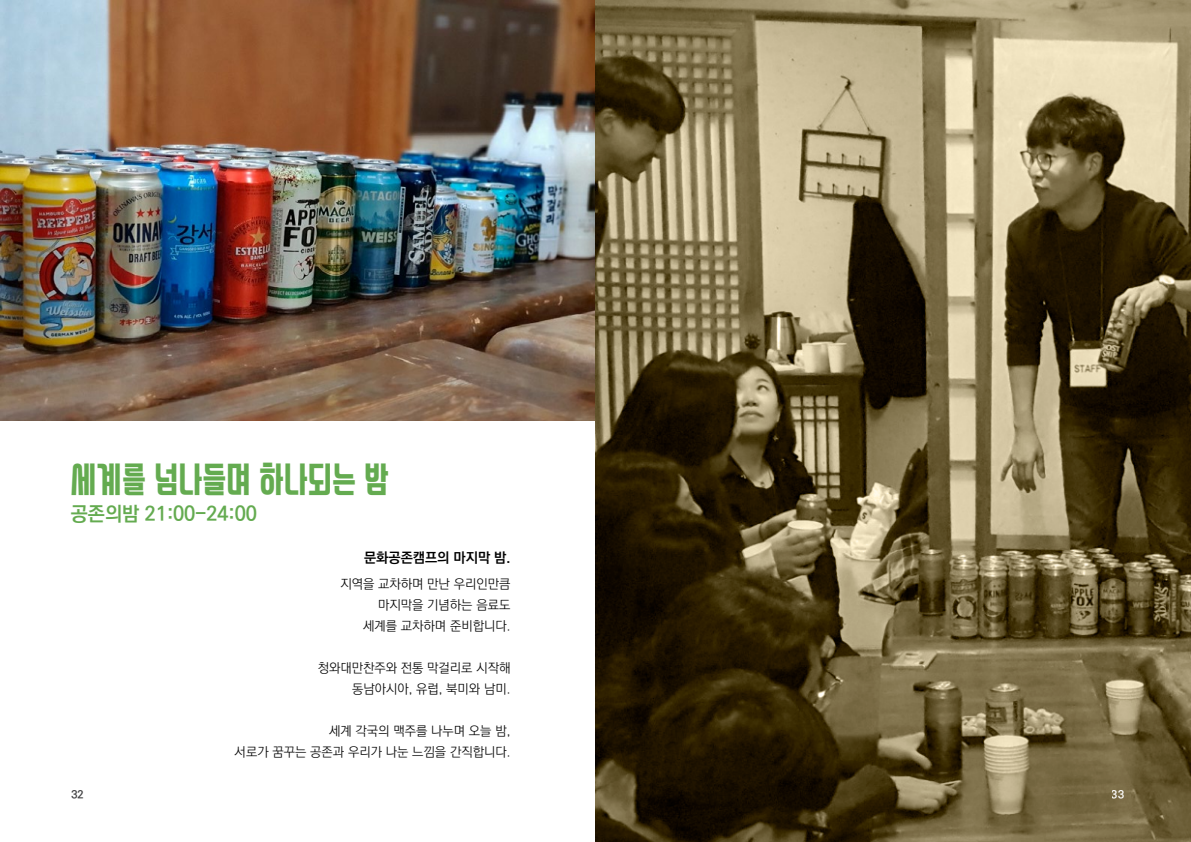
<style>
.page{position:relative;width:1191px;height:842px;background:#fff}
.page>*{position:absolute;margin:0;border:0;box-sizing:border-box;transform-origin:0 0}
.t1{font:40px "SD Swagger";color:#64ab50}
.t2{font:700 20px "Ko Pub World Dotum";color:#64ab50}
.t3{font:700 14px "Ko Pub World Dotum";color:#000}
.t4{font:300 13px/21px "Ko Pub World Dotum";color:#000;text-align:right}
.t5{font:700 11px "Ko Pub World Dotum";color:#404042}
.t6{font:700 11px "Ko Pub World Dotum";color:#fff}
</style>
<div class="page">
<img style="left:0;top:0;width:595px;height:421px">
<img style="left:596px;top:0;width:595px;height:842px">
<h1 class="t1" style="left:71px;top:460px;width:319px">세계를 넘나들며 하나되는 밤</h1>
<h2 class="t2" style="left:71px;top:499px;width:187px">공존의밤 21:00-24:00</h2>
<p class="t5" style="left:71px;top:787px;width:14px">32</p>
<p class="t3" style="left:364px;top:548px;width:148px">문화공존캠프의 마지막 밤.</p>
<p class="t4" style="left:340px;top:574px;width:172px">지역을 교차하며 만난 우리인만큼 마지막을 기념하는 음료도<br>세계를 교차하며 준비합니다.</p>
<p class="t4" style="left:318px;top:658px;width:194px">청와대만찬주와 전통 막걸리로 시작해 동남아시아, 유럽, 북미와 남미.</p>
<p class="t4" style="left:235px;top:721px;width:277px">세계 각국의 맥주를 나누며 오늘 밤,<br>서로가 꿈꾸는 공존과 우리가 나눈 느낌을 간직합니다.</p>
<p class="t6" style="left:1111px;top:787px;width:14px">33</p>
</div>
